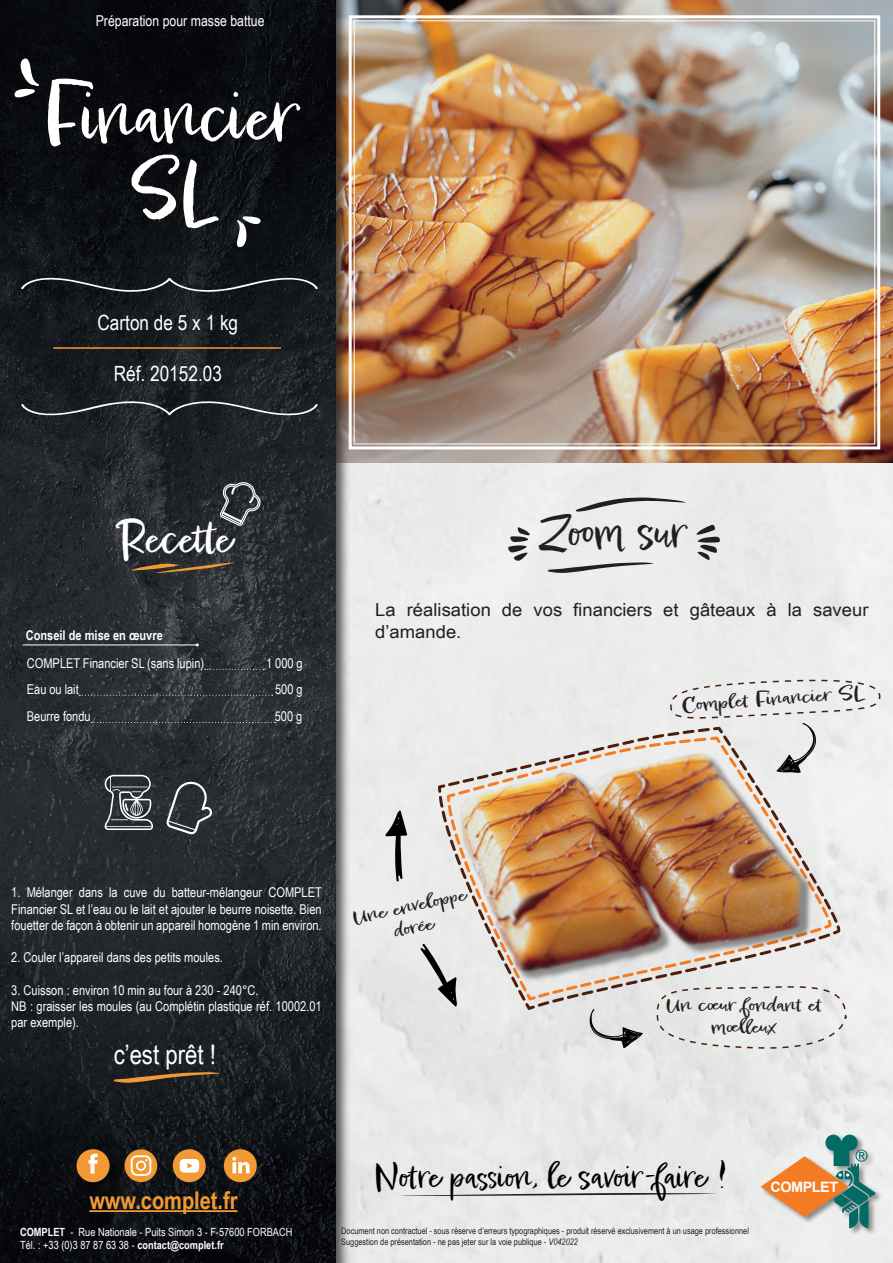
<style>
.page{position:relative;width:893px;height:1263px;background:#fff}
.page>*{position:absolute;margin:0;border:0;box-sizing:border-box;transform-origin:0 0}
.t1{font:75px/73.5px "Epicursive Script";color:#fff;text-align:center}
.t2{font:45px "Epicursive Script";color:#231f20}
.t3{font:45px "Epicursive Script";color:#fff}
.t4{font:33px "Epicursive Script";color:#000}
.t5{font:27px "Arial Narrow";color:#fff}
.t6{font:700 24.45px "Arial Narrow";color:#f19a34}
.t7{font:21px "Arial Narrow";color:#fff}
.t8{font:18px/21.6px "Epicursive Script";color:#231f20;text-align:center;scale:1.25 1}
.t9{font:18px/21.6px "Arial Narrow";color:#231f20;scale:1.25 1}
.t10{font:15px "Arial Narrow";color:#fff}
.t11{font:700 14.4px "Arial";letter-spacing:-.03em;color:#fff}
.t12{font:13.5px/16.2px "Arial Narrow";color:#fff;text-align:justify}
.t13{font:700 13.5px "Arial Narrow";color:#fff}
.t14{font:11.25px/13.5px "Arial Narrow";color:#fff}
.t15{font:9px/10.8px "Arial Narrow";color:#231f20}
.s1{font-weight:700}
.s2{font-style:italic}
</style>
<div class="page">
<img style="left:351px;top:0;width:542px;height:1263px">
<img style="left:351px;top:14px;width:531px;height:437px">
<svg style="left:576px;top:497px;width:110px;height:15px;background:#bdbdbc"></svg>
<svg style="left:548px;top:562px;width:106px;height:11px"></svg>
<svg style="left:508px;top:527px;width:22px;height:34px"></svg>
<svg style="left:696px;top:525px;width:24px;height:35px"></svg>
<svg style="left:385px;top:810px;width:22px;height:72px;background:#9b9c9b"></svg>
<div style="left:0;top:0;width:351px;height:1263px;background:#231f20;opacity:.75"></div>
<svg style="left:237px;top:216px;width:26px;height:32px"></svg>
<hr style="left:23px;top:644px;width:174px;height:1px;background:#fff">
<hr style="left:53px;top:347px;width:228px;height:2px;background:#f19a34">
<svg style="left:205px;top:669px;width:59px;height:1px"></svg>
<svg style="left:79px;top:695px;width:194px;height:1px"></svg>
<svg style="left:91px;top:722px;width:185px;height:1px"></svg>
<svg style="left:14px;top:58px;width:25px;height:44px"></svg>
<svg style="left:21px;top:401px;width:297px;height:15px;background:#383b3f"></svg>
<svg style="left:21px;top:277px;width:297px;height:15px;background:#2f3235"></svg>
<svg style="left:105px;top:775px;width:48px;height:55px;background:#606366"></svg>
<svg style="left:166px;top:780px;width:46px;height:55px;background:#484b4f"></svg>
<svg style="left:219px;top:480px;width:44px;height:47px;background:#4d5054"></svg>
<svg style="left:131px;top:562px;width:103px;height:11px"></svg>
<svg style="left:114px;top:1072px;width:106px;height:11px"></svg>
<hr style="left:89px;top:1210px;width:149px;height:2px;background:#f19a34">
<div style="left:77px;top:1149px;width:33px;height:33px;background:#f19a34;border-radius:50%"></div>
<svg style="left:88px;top:1154px;width:10px;height:19px"></svg>
<div style="left:224px;top:1149px;width:33px;height:33px;background:#f19a34;border-radius:50%"></div>
<svg style="left:232px;top:1157px;width:18px;height:16px"></svg>
<div style="left:173px;top:1149px;width:33px;height:33px;background:#f19a34;border-radius:50%"></div>
<svg style="left:180px;top:1159px;width:19px;height:13px"></svg>
<svg style="left:125px;top:1149px;width:32px;height:33px"></svg>
<svg style="left:400px;top:1193px;width:318px;height:3px"></svg>
<svg style="left:420px;top:679px;width:461px;height:370px;background:#e6e7e5"></svg>
<svg style="left:437px;top:725px;width:404px;height:287px;background:#e0ddda"></svg>
<div style="left:462px;top:754px;width:351px;height:230px;background:#231f20;opacity:.48"></div>
<img style="left:457px;top:741px;width:348px;height:241px">
<div style="left:759px;top:1133px;width:124px;height:102px;background:#231f20;opacity:.48"></div>
<svg style="left:761px;top:1135px;width:115px;height:93px;background:#bcb198"></svg>
<p class="t10" style="left:96px;top:10px;width:170px">Préparation pour masse battue</p>
<h1 class="t1" style="left:44px;top:75px;width:257px">Financier<br>SL</h1>
<h3 class="t7" style="left:97px;top:307px;width:142px">Carton de 5 x 1 kg</h3>
<h3 class="t7" style="left:114px;top:358px;width:110px">Réf. 20152.03</h3>
<h2 class="t3" style="left:116px;top:510px;width:118px">Recette</h2>
<p class="t13" style="left:26px;top:625px;width:139px">Conseil de mise en œuvre</p>
<p class="t12" style="left:27px;top:654px;width:179px">COMPLET Financier SL (sans lupin)</p>
<p class="t12" style="left:266px;top:654px;width:38px">1 000 g</p>
<p class="t12" style="left:27px;top:680px;width:54px">Eau ou lait</p>
<p class="t12" style="left:275px;top:680px;width:29px">500 g</p>
<p class="t12" style="left:27px;top:708px;width:65px">Beurre fondu</p>
<p class="t12" style="left:275px;top:708px;width:29px">500 g</p>
<h2 class="t2" style="left:539px;top:503px;width:150px">Zoom sur</h2>
<h3 class="t9" style="left:375px;top:599px;width:396px">La réalisation de vos financiers et gâteaux à la saveur d’amande.</h3>
<h3 class="t8" style="left:681px;top:693px;width:147px;rotate:-4deg">Complet Financier SL</h3>
<p class="t12" style="left:11px;top:884px;width:312px">1. Mélanger dans la cuve du batteur-mélangeur COMPLET Financier SL et l’eau ou le lait et ajouter le beurre noisette. Bien fouetter de façon à obtenir un appareil homogène 1 min environ.</p>
<p class="t12" style="left:11px;top:949px;width:213px">2. Couler l’appareil dans des petits moules.</p>
<p class="t12" style="left:11px;top:981px;width:312px;text-align:left">3. Cuisson : environ 10 min au four à 230 - 240°C.<br>NB : graisser les moules (au Complétin plastique réf. 10002.01 par exemple).</p>
<h3 class="t5" style="left:114px;top:1034px;width:104px">c’est prêt !</h3>
<h3 class="t8" style="left:350px;top:906px;width:94px;rotate:-12deg">Une envelopp e dorée</h3>
<h3 class="t8" style="left:666px;top:993px;width:126px">Un cœur fondant et mœlleux</h3>
<h3 class="t6" style="left:89px;top:1181px;width:150px">www.complet.fr</h3>
<p class="t14" style="left:20px;top:1224px;width:274px"><span class="s1">COMPLET</span> - Rue Nationale - Puits Simon 3 - F-57600 FORBACH<br>Tél. : +33 (0)3 87 87 63 38 - <span class="s1">contact@complet.fr</span></p>
<h3 class="t4" style="left:374px;top:1155px;width:354px">Notre passion, le savoir-faire !</h3>
<p class="t15" style="left:341px;top:1225px;width:409px">Document non contractuel - sous réserve d’erreurs typographiques - produit réservé exclusivement à un usage professionnel<br>Suggestion de présentation - ne pas jeter sur la voie publique - <span class="s2">V042022</span></p>
<p class="t11" style="left:770px;top:1177px;width:69px">COMPLET</p>
</div>
